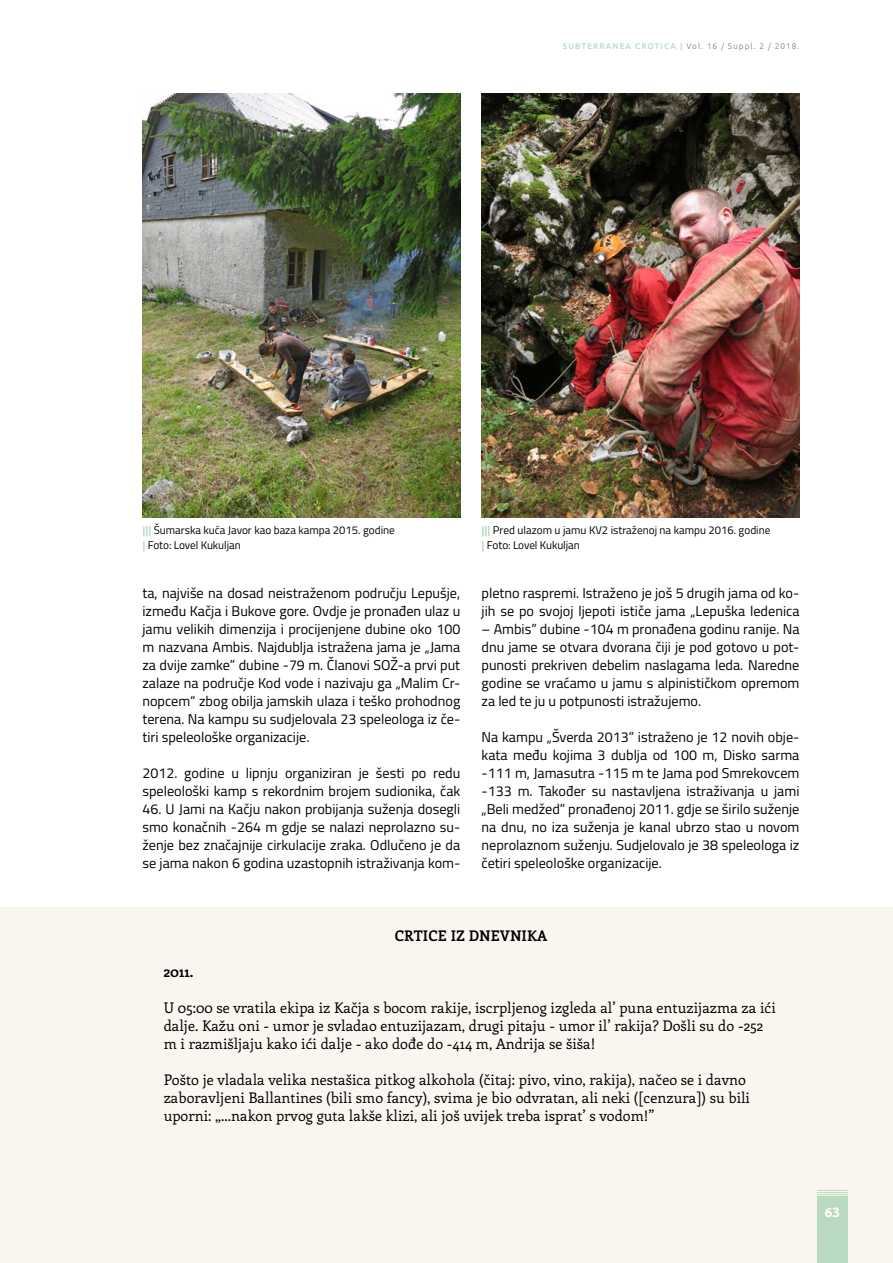
<style>
.page{position:relative;width:893px;height:1263px;background:#fff}
.page>*{position:absolute;margin:0;border:0;box-sizing:border-box;transform-origin:0 0}
.t1{font:14.7px/18px "Enriqueta";color:#000}
.t2{font:700 14.7px "Enriqueta";color:#000}
.t3{font:14.25px/18px "Titillium";color:#000;text-align:justify}
.t4{font:700 13.5px "Ubuntu";color:#fff}
.t5{font:11.25px/15px "Titillium";color:#000}
.t6{font:300 8.25px "Ubuntu";letter-spacing:.12em;color:#77787b}
.s1{font-weight:500;color:#b9dac0}
.s2{font-weight:700;color:#b9dac0}
</style>
<div class="page">
<div style="left:0;top:907px;width:893px;height:356px;background:#faf6ef"></div>
<div style="left:817px;top:1196px;width:31px;height:67px;background:#b9dac0"></div>
<hr style="left:817px;top:1194px;width:31px;height:1px;background:#b9dac0">
<hr style="left:817px;top:1192px;width:31px;height:1px;background:#b9dac0">
<hr style="left:817px;top:1190px;width:31px;height:1px;background:#b9dac0">
<img style="left:142px;top:94px;width:318px;height:423px">
<img style="left:482px;top:94px;width:317px;height:423px">
<p class="t6" style="left:563px;top:41px;width:238px"><span class="s1">SUBTERRANEA CROTICA |</span> Vol. 16 / Suppl. 2 / 2018.</p>
<p class="t5" style="left:142px;top:522px;width:254px"><span class="s2">|||</span> Šumarska kuća Javor kao baza kampa 2015. godine <span class="s2">|</span> Foto: Lovel Kukuljan</p>
<p class="t3" style="left:142px;top:583px;width:319px">ta, najviše na dosad neistraženom području Lepušje, između Kačja i Bukove gore. Ovdje je pronađen ulaz u jamu velikih dimenzija i procijenjene dubine oko 100 m nazvana Ambis. Najdublja istražena jama je „Jama za dvije zamke” dubine -79 m. Članovi SOŽ-a prvi put zalaze na područje Kod vode i nazivaju ga „Malim Cr&shy;nopcem“ zbog obilja jamskih ulaza i teško prohodnog terena. Na kampu su sudjelovala 23 speleologa iz če&shy;tiri speleološke organizacije.</p>
<p class="t3" style="left:142px;top:763px;width:319px">2012. godine u lipnju organiziran je šesti po redu speleološki kamp s rekordnim brojem sudionika, čak</p>
<p class="t3" style="left:142px;top:799px;width:319px">46. U Jami na Kačju nakon probijanja suženja dosegli smo konačnih -264 m gdje se nalazi neprolazno su&shy;ženje bez značajnije cirkulacije zraka. Odlučeno je da se jama nakon 6 godina uzastopnih istraživanja kom-</p>
<p class="t5" style="left:482px;top:522px;width:290px"><span class="s2">|||</span> Pred ulazom u jamu KV2 istraženoj na kampu 2016. godine <span class="s2">|</span> Foto: Lovel Kukuljan</p>
<p class="t3" style="left:482px;top:583px;width:319px">pletno raspremi. Istraženo je još 5 drugih jama od ko&shy;jih se po svojoj ljepoti ističe jama „Lepuška ledenica</p>
<p class="t3" style="left:482px;top:619px;width:319px">– Ambis” dubine -104 m pronađena godinu ranije. Na dnu jame se otvara dvorana čiji je pod gotovo u pot&shy;punosti prekriven debelim naslagama leda. Naredne godine se vraćamo u jamu s alpinističkom opremom za led te ju u potpunosti istražujemo.</p>
<p class="t3" style="left:482px;top:727px;width:319px">Na kampu „Šverda 2013” istraženo je 12 novih obje&shy;kata među kojima 3 dublja od 100 m, Disko sarma -111 m, Jamasutra -115 m te Jama pod Smrekovcem -133 m. Također su nastavljena istraživanja u jami „Beli medžed” pronađenoj 2011. gdje se širilo suženje na dnu, no iza suženja je kanal ubrzo stao u novom neprolaznom suženju. Sudjelovalo je 38 speleologa iz četiri speleološke organizacije.</p>
<p class="t2" style="left:395px;top:925px;width:154px">CRTICE IZ DNEVNIKA</p>
<p class="t2" style="left:164px;top:961px;width:31px">2011.</p>
<p class="t1" style="left:164px;top:997px;width:614px">U 05:00 se vratila ekipa iz Kačja s bocom rakije, iscrpljenog izgleda al’ puna entuzijazma za ići dalje. Kažu oni - umor je svladao entuzijazam, drugi pitaju - umor il’ rakija? Došli su do -252 m i razmišljaju kako ići dalje - ako dođe do -414 m, Andrija se šiša!</p>
<p class="t1" style="left:164px;top:1069px;width:588px">Pošto je vladala velika nestašica pitkog alkohola (čitaj: pivo, vino, rakija), načeo se i davno zaboravljeni Ballantines (bili smo fancy), svima je bio odvratan, ali neki ([cenzura]) su bili uporni: „...nakon prvog guta lakše klizi, ali još uvijek treba isprat’ s vodom!”</p>
<p class="t4" style="left:825px;top:1204px;width:17px">63</p>
</div>
